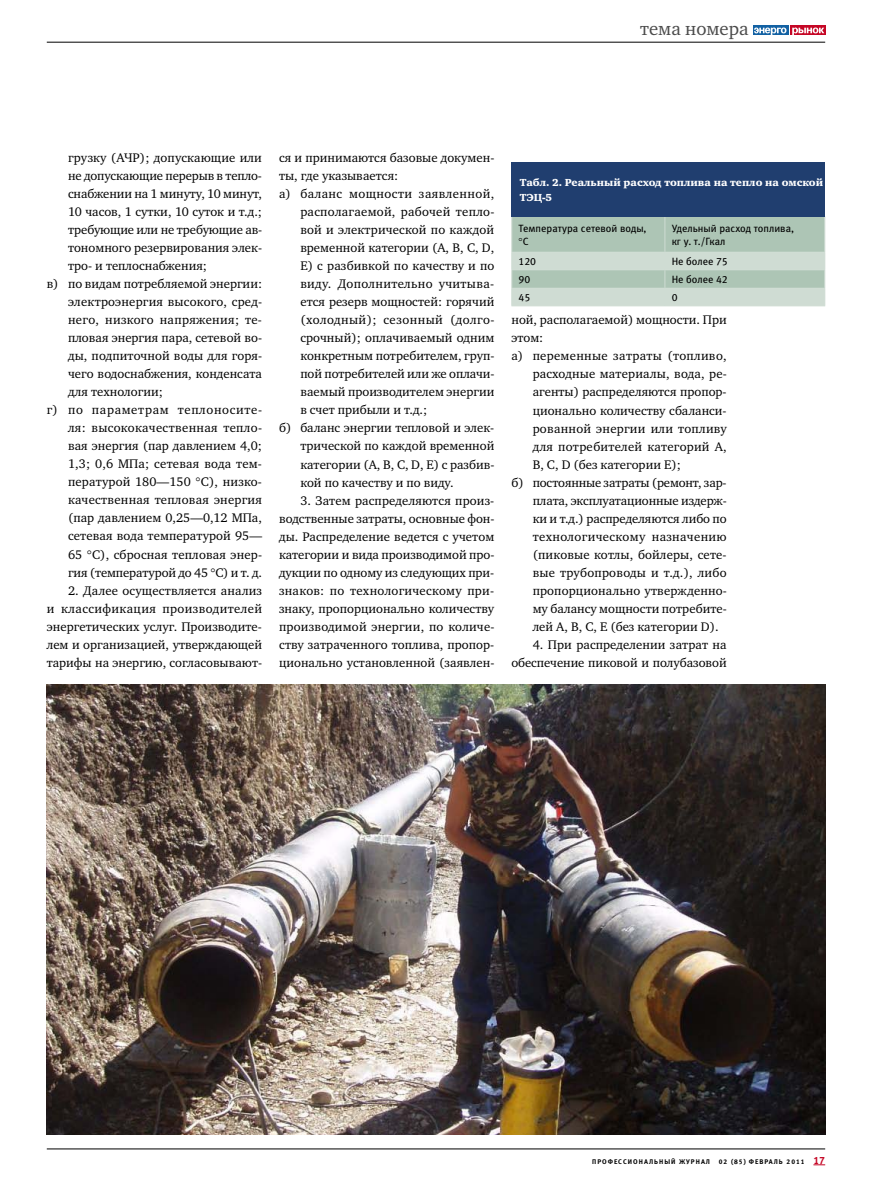
<style>
.page{position:relative;width:872px;height:1200px;background:#fff}
.page>*{position:absolute;margin:0;border:0;box-sizing:border-box;transform-origin:0 0}
.t1{font:18.75px "Charter C";color:#4b4b4b}
.t2{font:12.75px/18px "Charter C";color:#000;text-align:justify}
.t3{font:12.75px "Charter C";letter-spacing:.02em;color:#000}
.t4{font:12.75px "Charter C";letter-spacing:.025em;color:#000}
.t5{font:12.75px "Charter C";letter-spacing:.03em;color:#000}
.t6{font:12.75px "Charter C";letter-spacing:.05em;color:#000}
.t7{font:12.75px "Charter C";letter-spacing:.035em;color:#000}
.t8{font:10.5px/13.6px "Meta Book LFC";color:#000}
.t9{font:10.5px/15px "Charter Black C";color:#fff}
.t10{font:6.75px "Meta Bold LFC";letter-spacing:.15em;color:#000}
.s1{font-size:10.5px;color:#c50625}
</style>
<div class="page">
<svg style="left:753px;top:26px;width:35px;height:9px"></svg>
<svg style="left:790px;top:26px;width:35px;height:9px"></svg>
<svg style="left:754px;top:28px;width:70px;height:7px"></svg>
<hr style="left:47px;top:42px;width:778px;height:1px;background:#000">
<svg style="left:813px;top:1164px;width:12px;height:1px"></svg>
<hr style="left:47px;top:1148px;width:778px;height:1px;background:#000">
<div style="left:511px;top:162px;width:314px;height:54px;background:#203e6f"></div>
<img style="left:47px;top:684px;width:778px;height:450px">
<svg style="left:511px;top:216px;width:314px;height:90px;background:#b9cdc0"></svg>
<h1 class="t1" style="left:640px;top:18px;width:110px">тема номера</h1>
<p class="t2" style="left:68px;top:149px;width:195px">грузку (АЧР); допускающие или</p>
<p class="t2" style="left:68px;top:167px;width:195px">не допускающие перерыв в тепло-</p>
<p class="t2" style="left:68px;top:185px;width:195px">снабжении на 1 минуту, 10 минут,</p>
<p class="t2" style="left:68px;top:203px;width:195px">10 часов, 1 сутки, 10 суток и т.д.;</p>
<p class="t2" style="left:68px;top:221px;width:196px">требующие или не требующие ав-</p>
<p class="t2" style="left:68px;top:239px;width:195px">тономного резервирования элек-</p>
<p class="t2" style="left:68px;top:257px;width:140px">тро- и теплоснабжения;</p>
<p class="t2" style="left:47px;top:275px;width:217px">в) по видам потребляемой энергии:</p>
<p class="t2" style="left:68px;top:293px;width:196px">электроэнергия высокого, сред-</p>
<p class="t4" style="left:68px;top:313px;width:195px">него, низкого напряжения; те-</p>
<p class="t2" style="left:68px;top:329px;width:195px">пловая энергия пара, сетевой во-</p>
<p class="t2" style="left:68px;top:347px;width:196px">ды, подпиточной воды для горя-</p>
<p class="t2" style="left:68px;top:365px;width:195px">чего водоснабжения, конденсата</p>
<p class="t2" style="left:68px;top:383px;width:96px">для технологии;</p>
<p class="t6" style="left:47px;top:403px;width:217px">г) по параметрам теплоносите-</p>
<p class="t4" style="left:68px;top:421px;width:195px">ля: высококачественная тепло-</p>
<p class="t2" style="left:68px;top:437px;width:195px">вая энергия (пар давлением 4,0;</p>
<p class="t2" style="left:68px;top:455px;width:195px">1,3; 0,6 МПа; сетевая вода тем-</p>
<p class="t2" style="left:68px;top:473px;width:195px">пературой 180—150 С), низко-</p>
<p class="t2" style="left:68px;top:491px;width:195px">качественная тепловая энергия</p>
<p class="t2" style="left:68px;top:509px;width:195px">(пар давлением 0,25—0,12 МПа,</p>
<p class="t2" style="left:68px;top:527px;width:196px">сетевая вода температурой 95—</p>
<p class="t2" style="left:68px;top:545px;width:196px">65 С), сбросная тепловая энер-</p>
<p class="t2" style="left:68px;top:563px;width:195px">гия (температурой до 45 С) и т. д.</p>
<p class="t2" style="left:47px;top:581px;width:217px;text-indent:21px">2. Далее осуществляется анализ и классификация производителей энергетических услуг. Производите&shy;лем и организацией, утверждающей тарифы на энергию, согласовывают-</p>
<p class="t2" style="left:279px;top:149px;width:217px">ся и принимаются базовые докумен-</p>
<p class="t2" style="left:279px;top:167px;width:121px">ты, где указывается:</p>
<p class="t5" style="left:279px;top:187px;width:217px">а) баланс мощности заявленной,</p>
<p class="t3" style="left:300px;top:205px;width:195px">располагаемой, рабочей тепло-</p>
<p class="t2" style="left:300px;top:221px;width:195px">вой и электрической по каждой</p>
<p class="t2" style="left:300px;top:239px;width:195px">временной категории (А, В, С, D,</p>
<p class="t2" style="left:300px;top:257px;width:195px">Е) с разбивкой по качеству и по</p>
<p class="t4" style="left:300px;top:277px;width:195px">виду. Дополнительно учитыва-</p>
<p class="t2" style="left:300px;top:293px;width:195px">ется резерв мощностей: горячий</p>
<p class="t7" style="left:300px;top:313px;width:196px">(холодный); сезонный (долго-</p>
<p class="t2" style="left:300px;top:329px;width:195px">срочный); оплачиваемый одним</p>
<p class="t2" style="left:300px;top:347px;width:196px">конкретным потребителем, груп-</p>
<p class="t2" style="left:300px;top:365px;width:196px">пой потребителей или же оплачи-</p>
<p class="t2" style="left:300px;top:383px;width:195px">ваемый производителем энергии</p>
<p class="t2" style="left:300px;top:401px;width:128px">в счет прибыли и т.д.;</p>
<p class="t2" style="left:279px;top:419px;width:217px">б) баланс энергии тепловой и элек-</p>
<p class="t2" style="left:300px;top:437px;width:195px">трической по каждой временной</p>
<p class="t2" style="left:300px;top:455px;width:195px">категории (А, В, С, D, Е) с разбив-</p>
<p class="t2" style="left:300px;top:473px;width:155px">кой по качеству и по виду.</p>
<p class="t2" style="left:279px;top:491px;width:217px;text-indent:21px">3. Затем распределяются произ&shy;водственные затраты, основные фон&shy;ды. Распределение ведется с учетом категории и вида производимой про&shy;дукции по одному из следующих при&shy;знаков: по технологическому при&shy;знаку, пропорционально количеству производимой энергии, по количе&shy;ству затраченного топлива, пропор&shy;ционально установленной (заявлен-</p>
<p class="t9" style="left:520px;top:175px;width:305px">Табл. 2. Реальный расход топлива на тепло на омской<br>ТЭЦ-5</p>
<p class="t8" style="left:523px;top:221px;width:125px;text-indent:-4px">Температура сетевой воды,<br>С</p>
<p class="t8" style="left:671px;top:221px;width:124px">Удельный расход топлива, кг у. т./Гкал</p>
<p class="t8" style="left:518px;top:254px;width:19px">120</p>
<p class="t8" style="left:671px;top:254px;width:58px">Не более 75</p>
<p class="t8" style="left:518px;top:272px;width:13px">90</p>
<p class="t8" style="left:671px;top:272px;width:58px">Не более 42</p>
<p class="t8" style="left:518px;top:290px;width:13px">45</p>
<p class="t8" style="left:671px;top:290px;width:7px">0</p>
<p class="t2" style="left:511px;top:311px;width:217px">ной, располагаемой) мощности. При</p>
<p class="t2" style="left:511px;top:329px;width:33px">этом:</p>
<p class="t3" style="left:511px;top:349px;width:217px">а) переменные затраты (топливо,</p>
<p class="t2" style="left:532px;top:365px;width:196px">расходные материалы, вода, ре-</p>
<p class="t2" style="left:532px;top:383px;width:195px">агенты) распределяются пропор-</p>
<p class="t2" style="left:532px;top:401px;width:195px">ционально количеству сбаланси-</p>
<p class="t3" style="left:532px;top:421px;width:195px">рованной энергии или топливу</p>
<p class="t3" style="left:532px;top:439px;width:196px">для потребителей категорий А,</p>
<p class="t2" style="left:532px;top:455px;width:150px">B, С, D (без категории Е);</p>
<p class="t2" style="left:511px;top:473px;width:217px">б) постоянные затраты (ремонт, зар-</p>
<p class="t2" style="left:532px;top:491px;width:196px">плата, эксплуатационные издерж-</p>
<p class="t2" style="left:532px;top:509px;width:196px">ки и т.д.) распределяются либо по</p>
<p class="t4" style="left:532px;top:529px;width:195px">технологическому назначению</p>
<p class="t2" style="left:532px;top:545px;width:195px">(пиковые котлы, бойлеры, сете-</p>
<p class="t2" style="left:532px;top:563px;width:195px">вые трубопроводы и т.д.), либо</p>
<p class="t2" style="left:532px;top:581px;width:196px">пропорционально утвержденно-</p>
<p class="t2" style="left:532px;top:599px;width:195px">му балансу мощности потребите-</p>
<p class="t2" style="left:532px;top:617px;width:187px">лей А, B, С, Е (без категории D).</p>
<p class="t2" style="left:511px;top:635px;width:217px;text-align:right">4. При распределении затрат на обеспечение пиковой и полубазовой</p>
<p class="t10" style="left:592px;top:1157px;width:119px">ПРОФЕССИОНАЛЬНЫЙ ЖУРНАЛ</p>
<p class="t10" style="left:719px;top:1157px;width:108px">02 (85) ФЕВРАЛЬ 2011 <span class="s1">17</span></p>
</div>
